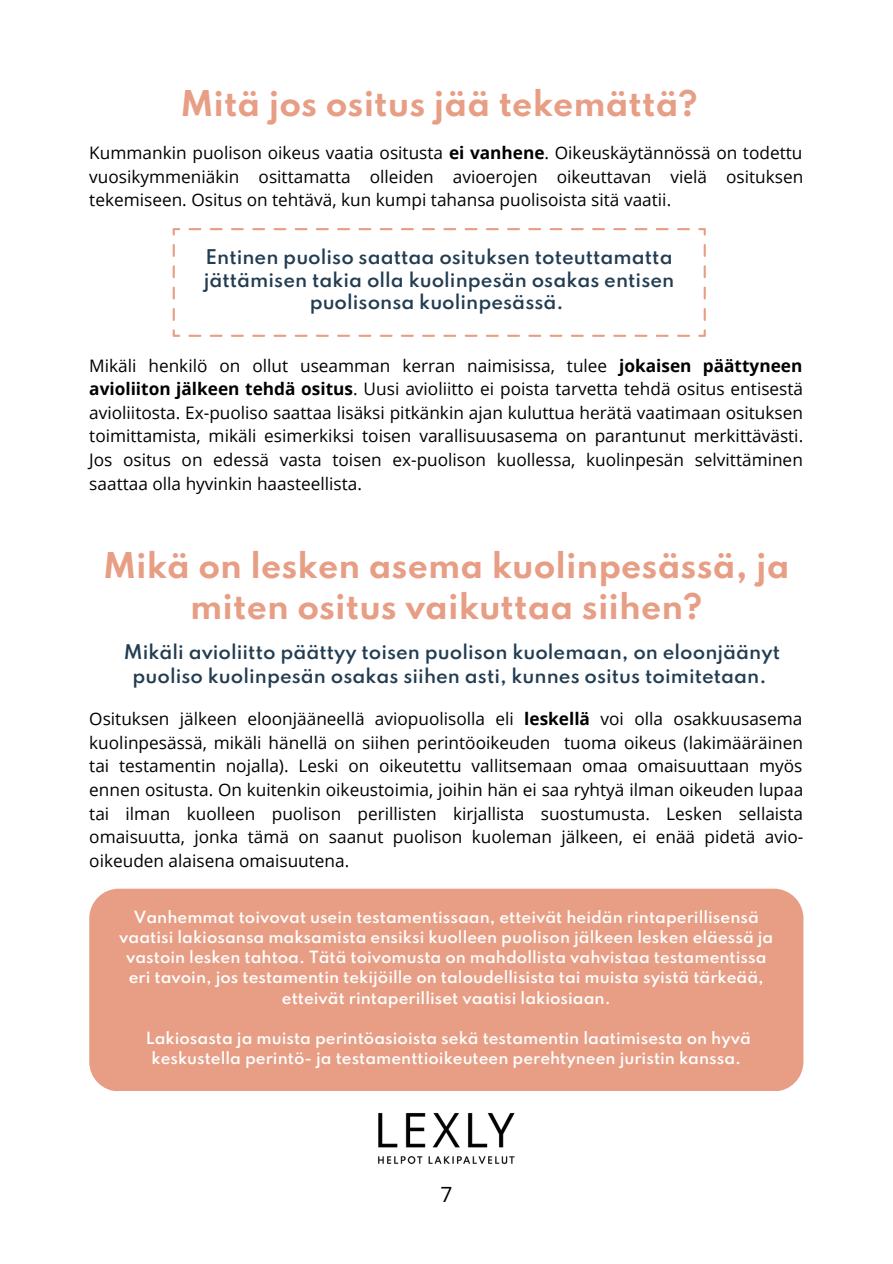
<style>
.page{position:relative;width:893px;height:1264px;background:#fff}
.page>*{position:absolute;margin:0;border:0;box-sizing:border-box;transform-origin:0 0}
.t1{font:700 31.5px/40.5px "Spartan";color:#e79e85;text-align:center}
.t2{font:21px "Open Sans";color:#000}
.t3{font:600 18px/22.5px "Spartan";color:#223d52;text-align:center}
.t4{font:17.25px/23.5px "Open Sans";color:#000;text-align:justify}
.t5{font:600 15px/20.2px "Spartan";color:#fff;text-align:center}
.s1{font-weight:700}
</style>
<div class="page">
<div style="left:89px;top:888px;width:714px;height:203px;background:#e79e85;border-radius:30px"></div>
<svg style="left:698px;top:329px;width:7px;height:8px"></svg>
<svg style="left:677px;top:335px;width:12px;height:2px"></svg>
<svg style="left:655px;top:335px;width:13px;height:2px"></svg>
<svg style="left:634px;top:335px;width:13px;height:2px"></svg>
<svg style="left:613px;top:335px;width:13px;height:2px"></svg>
<svg style="left:592px;top:335px;width:13px;height:2px"></svg>
<svg style="left:571px;top:335px;width:12px;height:2px"></svg>
<svg style="left:549px;top:335px;width:13px;height:2px"></svg>
<svg style="left:528px;top:335px;width:13px;height:2px"></svg>
<svg style="left:507px;top:335px;width:13px;height:2px"></svg>
<svg style="left:486px;top:335px;width:12px;height:2px"></svg>
<svg style="left:464px;top:335px;width:13px;height:2px"></svg>
<svg style="left:443px;top:335px;width:13px;height:2px"></svg>
<svg style="left:422px;top:335px;width:13px;height:2px"></svg>
<svg style="left:401px;top:335px;width:13px;height:2px"></svg>
<svg style="left:380px;top:335px;width:12px;height:2px"></svg>
<svg style="left:358px;top:335px;width:13px;height:2px"></svg>
<svg style="left:337px;top:335px;width:13px;height:2px"></svg>
<svg style="left:316px;top:335px;width:13px;height:2px"></svg>
<svg style="left:295px;top:335px;width:12px;height:2px"></svg>
<svg style="left:273px;top:335px;width:13px;height:2px"></svg>
<svg style="left:252px;top:335px;width:13px;height:2px"></svg>
<svg style="left:231px;top:335px;width:13px;height:2px"></svg>
<svg style="left:210px;top:335px;width:12px;height:2px"></svg>
<svg style="left:188px;top:335px;width:13px;height:2px"></svg>
<svg style="left:173px;top:329px;width:7px;height:8px"></svg>
<svg style="left:173px;top:308px;width:2px;height:13px"></svg>
<svg style="left:173px;top:287px;width:2px;height:12px"></svg>
<svg style="left:173px;top:265px;width:2px;height:13px"></svg>
<svg style="left:173px;top:244px;width:2px;height:13px"></svg>
<svg style="left:173px;top:228px;width:7px;height:7px"></svg>
<svg style="left:677px;top:228px;width:12px;height:2px"></svg>
<svg style="left:655px;top:228px;width:13px;height:2px"></svg>
<svg style="left:634px;top:228px;width:13px;height:2px"></svg>
<svg style="left:613px;top:228px;width:13px;height:2px"></svg>
<svg style="left:592px;top:228px;width:13px;height:2px"></svg>
<svg style="left:571px;top:228px;width:12px;height:2px"></svg>
<svg style="left:549px;top:228px;width:13px;height:2px"></svg>
<svg style="left:528px;top:228px;width:13px;height:2px"></svg>
<svg style="left:507px;top:228px;width:13px;height:2px"></svg>
<svg style="left:486px;top:228px;width:12px;height:2px"></svg>
<svg style="left:464px;top:228px;width:13px;height:2px"></svg>
<svg style="left:443px;top:228px;width:13px;height:2px"></svg>
<svg style="left:422px;top:228px;width:13px;height:2px"></svg>
<svg style="left:401px;top:228px;width:13px;height:2px"></svg>
<svg style="left:380px;top:228px;width:12px;height:2px"></svg>
<svg style="left:358px;top:228px;width:13px;height:2px"></svg>
<svg style="left:337px;top:228px;width:13px;height:2px"></svg>
<svg style="left:316px;top:228px;width:13px;height:2px"></svg>
<svg style="left:295px;top:228px;width:12px;height:2px"></svg>
<svg style="left:273px;top:228px;width:13px;height:2px"></svg>
<svg style="left:252px;top:228px;width:13px;height:2px"></svg>
<svg style="left:231px;top:228px;width:13px;height:2px"></svg>
<svg style="left:210px;top:228px;width:12px;height:2px"></svg>
<svg style="left:188px;top:228px;width:13px;height:2px"></svg>
<svg style="left:698px;top:228px;width:7px;height:7px"></svg>
<svg style="left:703px;top:308px;width:2px;height:13px"></svg>
<svg style="left:703px;top:287px;width:2px;height:12px"></svg>
<svg style="left:703px;top:265px;width:2px;height:13px"></svg>
<svg style="left:703px;top:244px;width:2px;height:13px"></svg>
<img style="left:378px;top:1113px;width:137px;height:52px">
<p class="t1" style="left:180px;top:86px;width:519px">Mitä jos ositus jää tekemättä?</p>
<p class="t4" style="left:89px;top:140px;width:715px">Kummankin puolison oikeus vaatia ositusta <span class="s1">ei vanhene</span>. Oikeuskäytännössä on todettu vuosikymmeniäkin osittamatta olleiden avioerojen oikeuttavan vielä osituksen tekemiseen. Ositus on tehtävä, kun kumpi tahansa puolisoista sitä vaatii.</p>
<p class="t3" style="left:204px;top:247px;width:472px">Entinen puoliso saattaa osituksen toteuttamatta jättämisen takia olla kuolinpesän osakas entisen puolisonsa kuolinpesässä.</p>
<p class="t4" style="left:89px;top:353px;width:715px">Mikäli henkilö on ollut useamman kerran naimisissa, tulee <span class="s1">jokaisen päättyneen avioliiton jälkeen tehdä ositus</span>. Uusi avioliitto ei poista tarvetta tehdä ositus entisestä avioliitosta. Ex-puoliso saattaa lisäksi pitkänkin ajan kuluttua herätä vaatimaan osituksen toimittamista, mikäli esimerkiksi toisen varallisuusasema on parantunut merkittävästi.<br>Jos ositus on edessä vasta toisen ex-puolison kuollessa, kuolinpesän selvittäminen saattaa olla hyvinkin haasteellista.</p>
<p class="t1" style="left:103px;top:548px;width:688px">Mikä on lesken asema kuolinpesässä, ja miten ositus vaikuttaa siihen?</p>
<p class="t3" style="left:124px;top:641px;width:657px;line-height:24.8px">Mikäli avioliitto päättyy toisen puolison kuolemaan, on eloonjäänyt puoliso kuolinpesän osakas siihen asti, kunnes ositus toimitetaan.</p>
<p class="t4" style="left:89px;top:706px;width:715px">Osituksen jälkeen eloonjääneellä aviopuolisolla eli <span class="s1">leskellä</span> voi olla osakkuusasema kuolinpesässä, mikäli hänellä on siihen perintöoikeuden tuoma oikeus (lakimääräinen tai testamentin nojalla). Leski on oikeutettu vallitsemaan omaa omaisuuttaan myös ennen ositusta. On kuitenkin oikeustoimia, joihin hän ei saa ryhtyä ilman oikeuden lupaa tai ilman kuolleen puolison perillisten kirjallista suostumusta. Lesken sellaista omaisuutta, jonka tämä on saanut puolison kuoleman jälkeen, ei enää pidetä avio&shy;oikeuden alaisena omaisuutena.</p>
<p class="t5" style="left:119px;top:908px;width:655px">Vanhemmat toivovat usein testamentissaan, etteivät heidän rintaperillisensä vaatisi lakiosansa maksamista ensiksi kuolleen puolison jälkeen lesken eläessä ja vastoin lesken tahtoa. Tätä toivomusta on mahdollista vahvistaa testamentissa eri tavoin, jos testamentin tekijöille on taloudellisista tai muista syistä tärkeää, etteivät rintaperilliset vaatisi lakiosiaan.</p>
<p class="t5" style="left:146px;top:1029px;width:606px">Lakiosasta ja muista perintöasioista sekä testamentin laatimisesta on hyvä keskustella perintö- ja testamenttioikeuteen perehtyneen juristin kanssa.</p>
<p class="t2" style="left:440px;top:1179px;width:13px">7</p>
</div>
